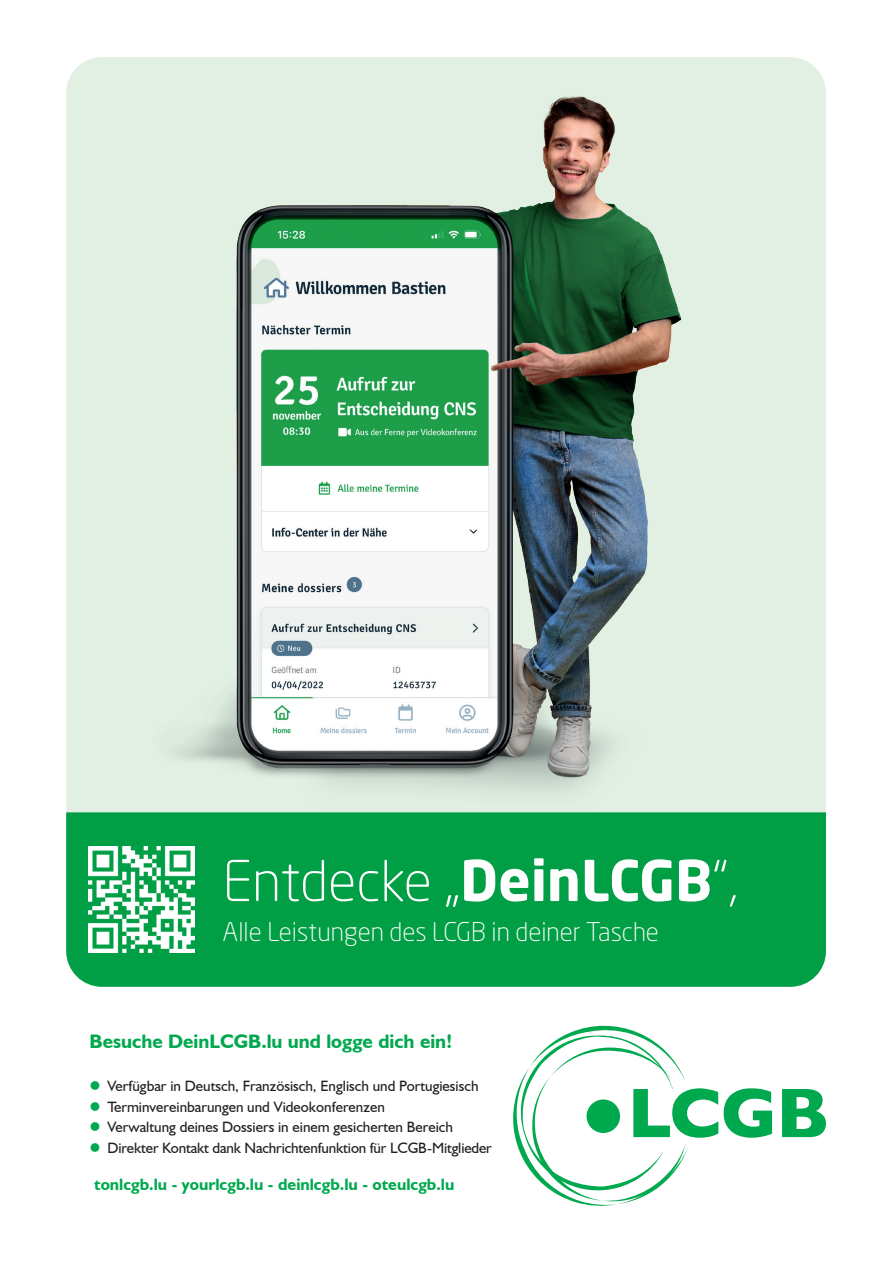
<style>
.page{position:relative;width:893px;height:1263px;background:#fff}
.page>*{position:absolute;margin:0;border:0;box-sizing:border-box;transform-origin:0 0}
.t1{font:300 55.5px "Neo Sans Std";color:#fff}
.t2{font:300 25.5px "Neo Sans Std";color:#fff}
.t3{font:700 19.5px "Humanist 521 BT";color:#00a94e}
.t4{font:700 16.5px "Humanist 521 BT";color:#00a94e}
.t5{font:15px/20.5px "Humanist 521 BT";color:#231f20}
.s1{font-weight:700}
</style>
<div class="page">
<svg style="left:513px;top:1025px;width:205px;height:181px"></svg>
<svg style="left:724px;top:1088px;width:48px;height:50px"></svg>
<svg style="left:782px;top:1089px;width:44px;height:48px"></svg>
<div style="left:66px;top:847px;width:760px;height:140px;background:#009f45"></div>
<img style="left:89px;top:847px;width:105px;height:105px">
<img style="left:66px;top:73px;width:760px;height:774px">
<p class="t1" style="left:223px;top:847px;width:517px">Entdecke „<span class="s1">DeinLCGB</span>“,</p>
<p class="t2" style="left:223px;top:915px;width:438px">Alle Leistungen des LCGB in deiner Tasche</p>
<p class="t3" style="left:90px;top:1029px;width:364px">Besuche DeinLCGB.lu und logge dich ein!</p>
<p class="t5" style="left:108px;top:1075px;width:386px">Verfügbar in Deutsch, Französisch, Englisch und Portugiesisch Terminvereinbarungen und Videokonferenzen<br>Verwaltung deines Dossiers in einem gesicherten Bereich Direkter Kontakt dank Nachrichtenfunktion für LCGB-Mitglieder</p>
<p class="t4" style="left:94px;top:1174px;width:362px">tonlcgb.lu - yourlcgb.lu - deinlcgb.lu - oteulcgb.lu</p>
</div>
